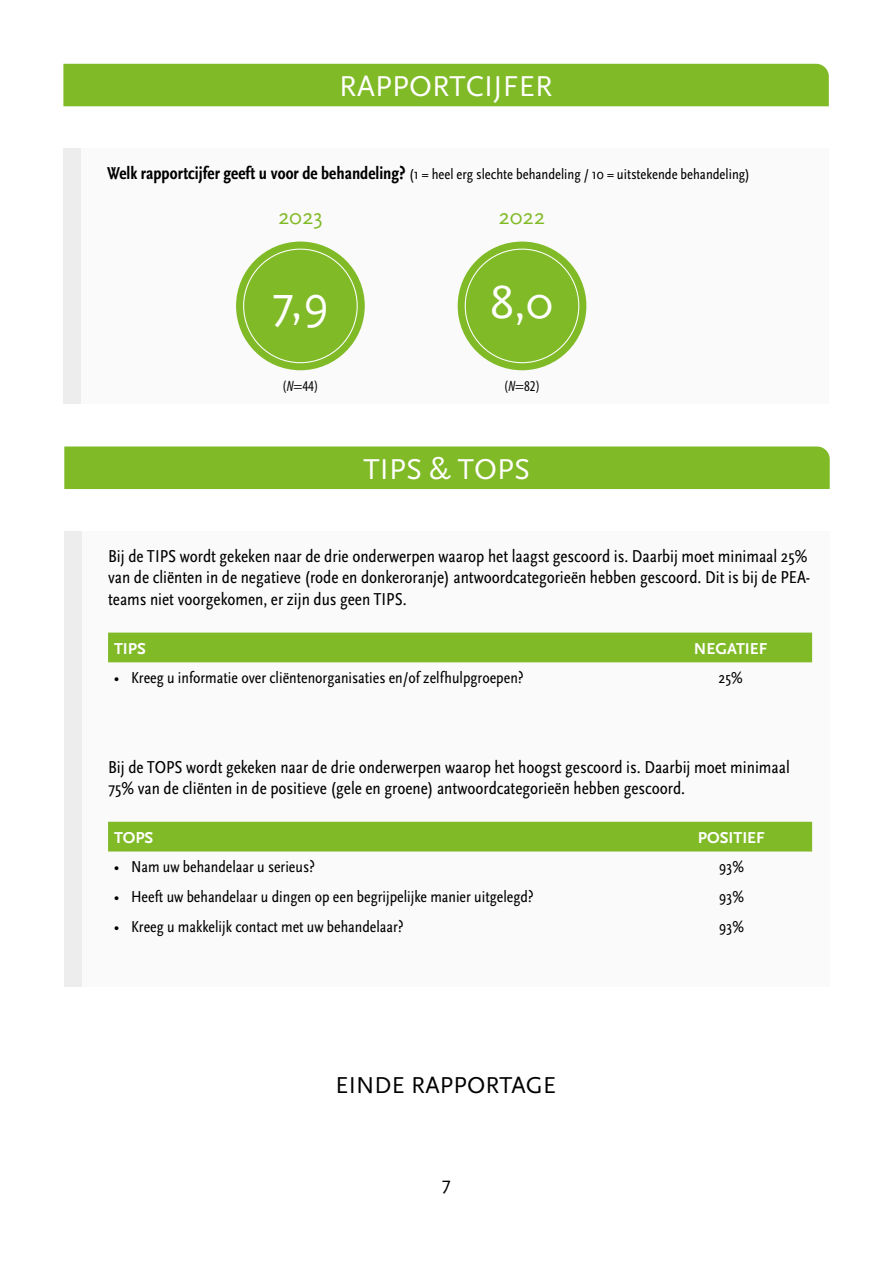
<style>
.page{position:relative;width:893px;height:1263px;background:#fff}
.page>*{position:absolute;margin:0;border:0;box-sizing:border-box;transform-origin:0 0}
.t1{font:48.15px "Scala Sans Pro";color:#fff}
.t2{font:30px "Scala Sans Pro";letter-spacing:.01em;color:#fff}
.t3{font:24px "Scala Sans Pro";letter-spacing:.01em;color:#000}
.t4{font:22.5px "Scala Sans Pro";color:#80ba27}
.t5{font:19.5px "Scala Sans Pro";color:#000}
.t6{font:condensed 18px/21.6px "Scala Sans Pro";color:#000}
.t7{font:condensed 16.5px "Scala Sans Pro";color:#000}
.t8{font:700 16.5px "Scala Sans Pro";color:#fff}
.t9{font:condensed 15px "Scala Sans Pro";color:#000}
.t10{font:condensed 15px "Myriad Pro";color:#000}
.s1{font-weight:700;font-size:18px}
.s2{font-style:italic}
</style>
<div class="page">
<div style="left:64px;top:531px;width:766px;height:455px;background:#fafafa"></div>
<div style="left:64px;top:531px;width:17px;height:455px;background:#ededed"></div>
<div style="left:63px;top:64px;width:766px;height:42px;background:#80ba27"></div>
<div style="left:63px;top:149px;width:766px;height:255px;background:#fafafa"></div>
<div style="left:63px;top:149px;width:17px;height:255px;background:#ededed"></div>
<div style="left:236px;top:242px;width:129px;height:128px;background:#80ba27;border-radius:50%"></div>
<div style="left:458px;top:242px;width:128px;height:128px;background:#80ba27;border-radius:50%"></div>
<div style="left:64px;top:446px;width:766px;height:43px;background:#80ba27"></div>
<div style="left:108px;top:633px;width:704px;height:29px;background:#80ba27"></div>
<div style="left:108px;top:822px;width:704px;height:29px;background:#80ba27"></div>
<h2 class="t2" style="left:339px;top:69px;width:215px">RAPPORTCIJFER</h2>
<p class="t9" style="left:107px;top:166px;width:644px"><span class="s1">Welk rapportcijfer geeft u voor de behandeling?</span> (1 = heel erg slechte behandeling / 10 = uitstekende behandeling)</p>
<p class="t4" style="left:278px;top:204px;width:46px">2023</p>
<h1 class="t1" style="left:272px;top:275px;width:59px">7,9</h1>
<p class="t4" style="left:499px;top:204px;width:48px">2022</p>
<h1 class="t1" style="left:490px;top:275px;width:65px">8,0</h1>
<p class="t10" style="left:283px;top:377px;width:36px">(<span class="s2">N</span>=44)</p>
<p class="t10" style="left:505px;top:377px;width:36px">(<span class="s2">N</span>=82)</p>
<h2 class="t2" style="left:363px;top:452px;width:168px">TIPS &amp; TOPS</h2>
<p class="t6" style="left:108px;top:545px;width:704px">Bij de TIPS wordt gekeken naar de drie onderwerpen waarop het laagst gescoord is. Daarbij moet minimaal 25% van de cliënten in de negatieve (rode en donkeroranje) antwoordcategorieën hebben gescoord. Dit is bij de PEA&shy;teams niet voorgekomen, er zijn dus geen TIPS.</p>
<p class="t8" style="left:114px;top:639px;width:33px">TIPS</p>
<p class="t8" style="left:694px;top:639px;width:75px">NEGATIEF</p>
<p class="t7" style="left:114px;top:668px;width:411px">• Kreeg u informatie over cliëntenorganisaties en/of zelfhulpgroepen?</p>
<p class="t7" style="left:718px;top:668px;width:26px">25%</p>
<p class="t6" style="left:108px;top:756px;width:683px">Bij de TOPS wordt gekeken naar de drie onderwerpen waarop het hoogst gescoord is. Daarbij moet minimaal<br>75% van de cliënten in de positieve (gele en groene) antwoordcategorieën hebben gescoord.</p>
<p class="t8" style="left:114px;top:828px;width:41px">TOPS</p>
<p class="t8" style="left:698px;top:828px;width:68px">POSITIEF</p>
<p class="t7" style="left:114px;top:858px;width:202px">• Nam uw behandelaar u serieus?</p>
<p class="t7" style="left:719px;top:858px;width:27px">93%</p>
<p class="t7" style="left:114px;top:887px;width:421px">• Heeft uw behandelaar u dingen op een begrijpelijke manier uitgelegd?</p>
<p class="t7" style="left:719px;top:887px;width:27px">93%</p>
<p class="t7" style="left:114px;top:917px;width:291px">• Kreeg u makkelijk contact met uw behandelaar?</p>
<p class="t7" style="left:719px;top:917px;width:27px">93%</p>
<h3 class="t3" style="left:336px;top:1072px;width:222px">EINDE RAPPORTAGE</h3>
<p class="t5" style="left:442px;top:1172px;width:11px">7</p>
</div>
